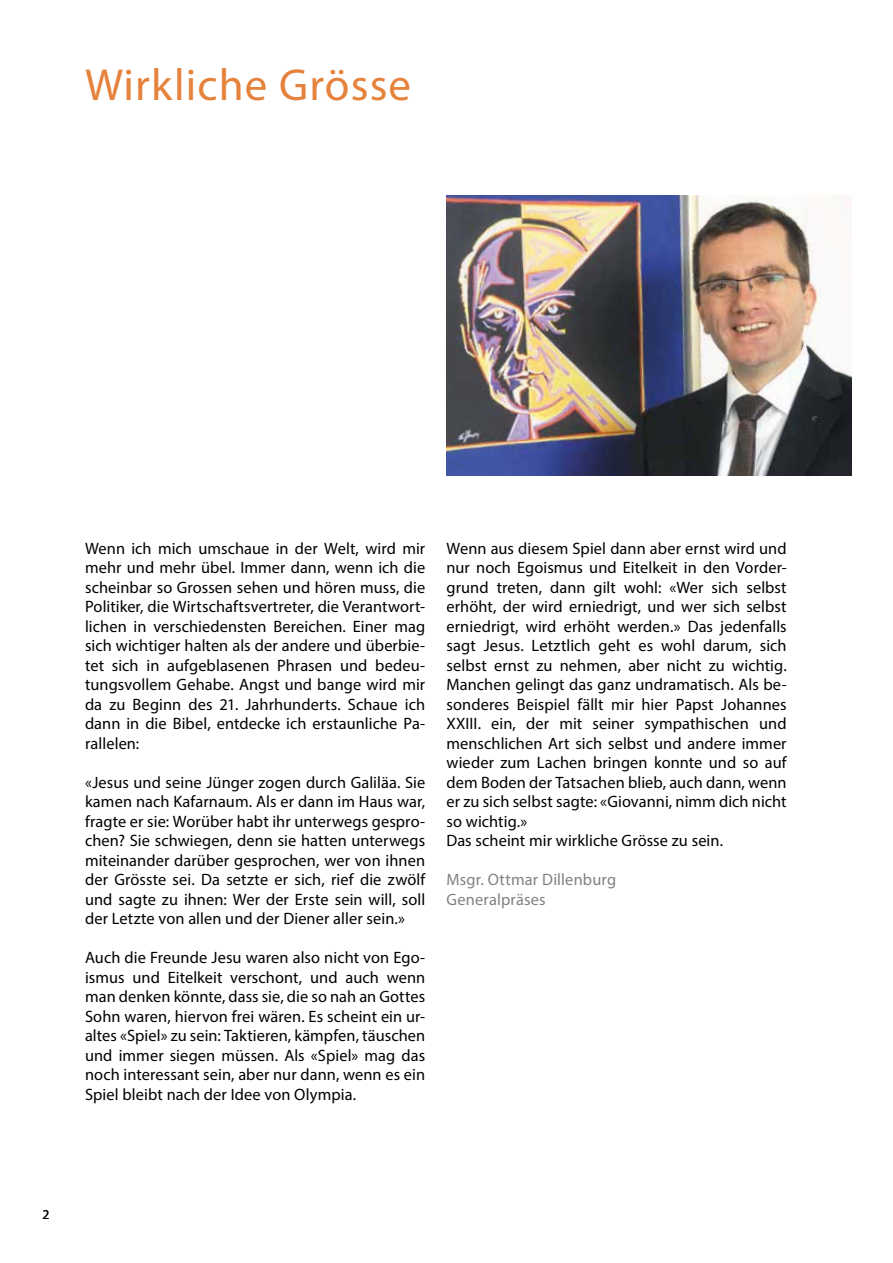
<style>
.page{position:relative;width:893px;height:1263px;background:#fff}
.page>*{position:absolute;margin:0;border:0;box-sizing:border-box;transform-origin:0 0}
.t1{font:45px "Myriad Pro";letter-spacing:.025em;color:#e5823c}
.t2{font:16.5px/19.5px "Myriad Pro";letter-spacing:.005em;color:#000;text-align:justify}
.t3{font:16.5px/19.5px "Myriad Pro";letter-spacing:.01em;color:#818181}
.t4{font:13.5px "Myriad Pro";color:#000}
</style>
<div class="page">
<img style="left:446px;top:196px;width:406px;height:280px">
<h1 class="t1" style="left:85px;top:57px;width:328px">Wirkliche Grösse</h1>
<p class="t2" style="left:85px;top:538px;width:342px">Wenn ich mich umschaue in der Welt, wird mir mehr und mehr übel. Immer dann, wenn ich die scheinbar so Grossen sehen und hören muss, die Politiker, die Wirtschaftsvertreter, die Verantwort&shy;lichen in verschiedensten Bereichen. Einer mag sich wichtiger halten als der andere und überbie&shy;tet sich in aufgeblasenen Phrasen und bedeu&shy;tungsvollem Gehabe. Angst und bange wird mir da zu Beginn des 21. Jahrhunderts. Schaue ich dann in die Bibel, entdecke ich erstaunliche Pa&shy;rallelen:</p>
<p class="t2" style="left:85px;top:772px;width:342px">«Jesus und seine Jünger zogen durch Galiläa. Sie kamen nach Kafarnaum. Als er dann im Haus war, fragte er sie: Worüber habt ihr unterwegs gespro&shy;chen? Sie schwiegen, denn sie hatten unterwegs miteinander darüber gesprochen, wer von ihnen der Grösste sei. Da setzte er sich, rief die zwölf und sagte zu ihnen: Wer der Erste sein will, soll der Letzte von allen und der Diener aller sein.»</p>
<p class="t2" style="left:85px;top:948px;width:342px">Auch die Freunde Jesu waren also nicht von Ego&shy;ismus und Eitelkeit verschont, und auch wenn man denken könnte, dass sie, die so nah an Gottes Sohn waren, hiervon frei wären. Es scheint ein ur&shy;altes «Spiel» zu sein: Taktieren, kämpfen, täuschen und immer siegen müssen. Als «Spiel» mag das noch interessant sein, aber nur dann, wenn es ein Spiel bleibt nach der Idee von Olympia.</p>
<p class="t2" style="left:446px;top:538px;width:342px;text-align:left">Wenn aus diesem Spiel dann aber ernst wird und nur noch Egoismus und Eitelkeit in den Vorder&shy;grund treten, dann gilt wohl: «Wer sich selbst erhöht, der wird erniedrigt, und wer sich selbst erniedrigt, wird erhöht werden.» Das jedenfalls sagt Jesus. Letztlich geht es wohl darum, sich selbst ernst zu nehmen, aber nicht zu wichtig.<br>Manchen gelingt das ganz undramatisch. Als be&shy;sonderes Beispiel fällt mir hier Papst Johannes XXIII. ein, der mit seiner sympathischen und menschlichen Art sich selbst und andere immer wieder zum Lachen bringen konnte und so auf dem Boden der Tatsachen blieb, auch dann, wenn er zu sich selbst sagte: «Giovanni, nimm dich nicht so wichtig.»<br>Das scheint mir wirkliche Grösse zu sein.</p>
<p class="t3" style="left:446px;top:870px;width:171px">Msgr. Ottmar Dillenburg<br>Generalpräses</p>
<p class="t4" style="left:43px;top:1206px;width:8px">2</p>
</div>
